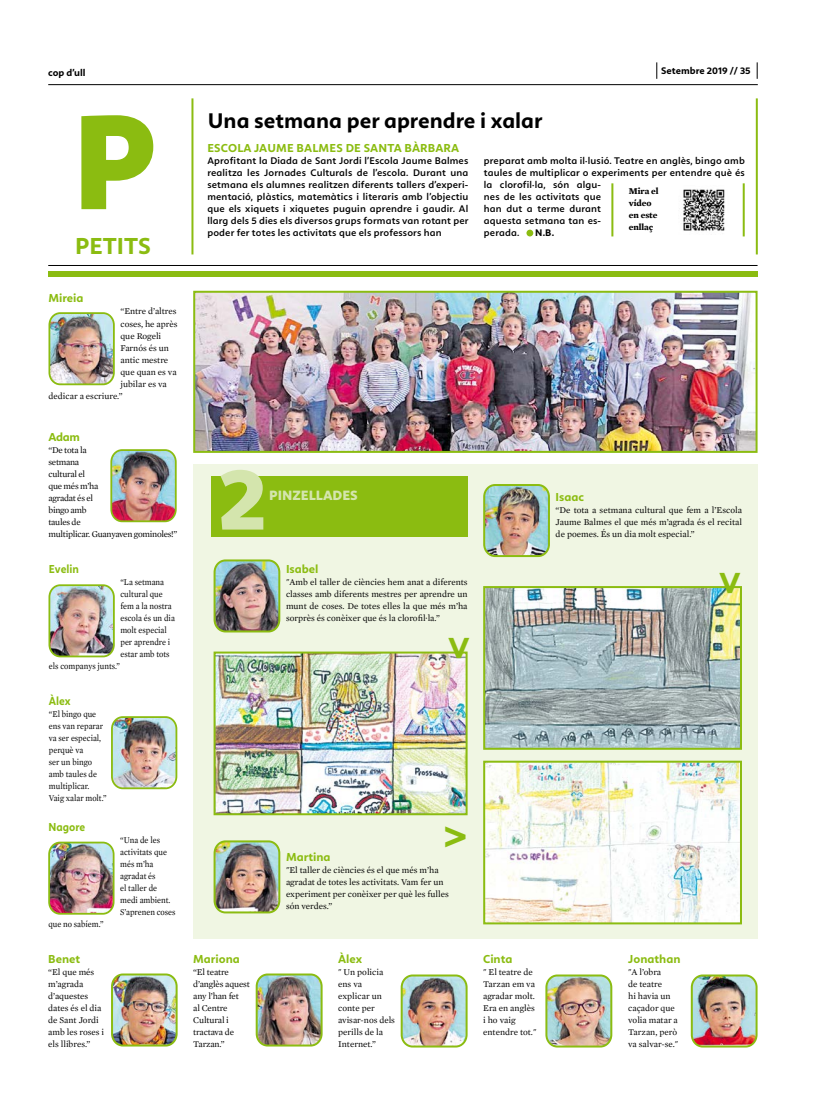
<style>
.page{position:relative;width:820px;height:1106px;background:#fff}
.page>*{position:absolute;margin:0;border:0;box-sizing:border-box;transform-origin:0 0}
.t1{font:800 140px "Calima";color:#8bbc11}
.t2{font:800 91px "Calima";color:#d4e5ad}
.t3{font:900 40px "Frutiger LT Std";color:#8bbc11}
.t4{font:700 24px "Calima";color:#8bbc11}
.t5{font:700 22px "Calima";color:#000}
.t6{font:800 14px "Calima";color:#d4e5ad}
.t7{font:700 12px "Calima";color:#8bbc11}
.t8{font:700 12px "Calima";color:#8bbc11;scale:.91 1}
.t9{font:600 10px/12px "Calima";letter-spacing:.015em;color:#000;text-align:justify}
.t10{font:700 10px "Calima";color:#000}
.t11{font:9px/12px "Mercury Text G1";color:#000}
.t12{font:9px/12px "Mercury Text G1";color:#000;scale:.91 1}
.t13{font:9px/12px "Mercury Text G1";letter-spacing:-.03em;color:#000}
.t14{font:700 9px/12px "Mercury Text G1";color:#000}
</style>
<div class="page">
<hr style="left:48px;top:84px;width:709px;height:1px;background:#000">
<svg style="left:656px;top:62px;width:1px;height:17px"></svg>
<svg style="left:756px;top:62px;width:1px;height:17px"></svg>
<div style="left:193px;top:464px;width:564px;height:474px;background:#f0f6e3"></div>
<div style="left:211px;top:476px;width:256px;height:60px;background:#8bbc11"></div>
<div style="left:526px;top:230px;width:7px;height:6px;background:#8bbc11;border-radius:50%"></div>
<img style="left:51px;top:315px;width:61px;height:69px">
<div style="left:48px;top:312px;width:67px;height:73px;border:2px solid #8bbc11;border-radius:11px"></div>
<img style="left:113px;top:452px;width:61px;height:69px">
<div style="left:110px;top:449px;width:67px;height:73px;border:2px solid #8bbc11;border-radius:11px"></div>
<img style="left:112px;top:717px;width:64px;height:71px">
<div style="left:111px;top:716px;width:66px;height:73px;border:2px solid #8bbc11;border-radius:11px"></div>
<img style="left:51px;top:587px;width:61px;height:69px">
<div style="left:48px;top:584px;width:67px;height:73px;border:2px solid #8bbc11;border-radius:11px"></div>
<img style="left:693px;top:977px;width:63px;height:69px">
<div style="left:690px;top:974px;width:67px;height:73px;border:2px solid #8bbc11;border-radius:11px"></div>
<img style="left:216px;top:562px;width:63px;height:69px">
<div style="left:213px;top:559px;width:67px;height:73px;border:2px solid #8bbc11;border-radius:11px"></div>
<img style="left:548px;top:977px;width:63px;height:69px">
<div style="left:545px;top:974px;width:67px;height:73px;border:2px solid #8bbc11;border-radius:11px"></div>
<img style="left:486px;top:485px;width:62px;height:71px">
<div style="left:483px;top:484px;width:66px;height:73px;border:2px solid #8bbc11;border-radius:11px"></div>
<img style="left:403px;top:977px;width:63px;height:69px">
<div style="left:400px;top:974px;width:67px;height:73px;border:2px solid #8bbc11;border-radius:11px"></div>
<img style="left:112px;top:976px;width:64px;height:69px">
<div style="left:111px;top:973px;width:66px;height:73px;border:2px solid #8bbc11;border-radius:11px"></div>
<img style="left:49px;top:844px;width:65px;height:69px">
<div style="left:48px;top:841px;width:66px;height:73px;border:2px solid #8bbc11;border-radius:11px"></div>
<img style="left:216px;top:843px;width:63px;height:69px">
<div style="left:213px;top:840px;width:67px;height:73px;border:2px solid #8bbc11;border-radius:11px"></div>
<img style="left:258px;top:976px;width:63px;height:69px">
<div style="left:255px;top:973px;width:67px;height:73px;border:2px solid #8bbc11;border-radius:11px"></div>
<img style="left:196px;top:294px;width:558px;height:156px">
<div style="left:193px;top:291px;width:564px;height:162px;border:2px solid #8bbc11"></div>
<img style="left:216px;top:654px;width:248px;height:158px">
<div style="left:213px;top:651px;width:254px;height:164px;border:2px solid #8bbc11"></div>
<img style="left:486px;top:589px;width:252px;height:157px">
<div style="left:483px;top:586px;width:258px;height:163px;border:2px solid #8bbc11"></div>
<img style="left:486px;top:763px;width:252px;height:158px">
<div style="left:483px;top:760px;width:258px;height:164px;border:2px solid #8bbc11"></div>
<img style="left:683px;top:189px;width:42px;height:42px">
<hr style="left:611px;top:183px;width:2px;height:53px;background:#8bbc11">
<hr style="left:742px;top:183px;width:2px;height:53px;background:#8bbc11">
<div style="left:48px;top:271px;width:709px;height:6px;background:#8bbc11"></div>
<hr style="left:48px;top:265px;width:709px;height:1px;background:#000">
<hr style="left:191px;top:98px;width:2px;height:156px;background:#8bbc11">
<hr style="left:755px;top:98px;width:2px;height:156px;background:#8bbc11">
<p class="t10" style="left:48px;top:67px;width:39px">cop d’ull</p>
<p class="t10" style="left:661px;top:65px;width:91px">Setembre 2019 // 35</p>
<h1 class="t1" style="left:72px;top:83px;width:87px">P</h1>
<h3 class="t4" style="left:75px;top:233px;width:77px">PETITS</h3>
<h3 class="t7" style="left:48px;top:292px;width:37px">Mireia</h3>
<p class="t11" style="left:120px;top:305px;width:58px">“Entre d’altres</p>
<p class="t11" style="left:120px;top:317px;width:59px">coses, he après</p>
<p class="t11" style="left:120px;top:329px;width:42px">que Rogeli</p>
<p class="t11" style="left:120px;top:341px;width:50px">Farnós és un</p>
<p class="t11" style="left:120px;top:353px;width:49px">antic mestre</p>
<p class="t11" style="left:120px;top:365px;width:58px">que quan es va</p>
<p class="t11" style="left:120px;top:377px;width:48px">jubilar es va</p>
<p class="t11" style="left:48px;top:389px;width:76px">dedicar a escriure.”</p>
<h3 class="t7" style="left:48px;top:430px;width:33px">Adam</h3>
<p class="t13" style="left:48px;top:443px;width:130px">“De tota la<br>setmana<br>cultural el<br>que més m’ha<br>agradat és el<br>bingo amb<br>taules de<br>multiplicar. Guanyaven gominoles!”</p>
<h3 class="t8" style="left:49px;top:562px;width:34px">Evelin</h3>
<p class="t12" style="left:120px;top:575px;width:61px">“La setmana cultural que fem a la nostra escola és un dia molt especial per aprendre i estar amb tots</p>
<p class="t12" style="left:49px;top:659px;width:80px">els companys junts.”</p>
<h3 class="t8" style="left:49px;top:694px;width:25px">Àlex</h3>
<p class="t12" style="left:49px;top:707px;width:65px">“El bingo que ens van reparar va ser especial, perquè va<br>ser un bingo amb taules de multiplicar.<br>Vaig xalar molt.”</p>
<h3 class="t8" style="left:48px;top:820px;width:42px">Nagore</h3>
<p class="t12" style="left:48px;top:917px;width:62px">que no sabíem.”</p>
<h3 class="t7" style="left:48px;top:952px;width:33px">Benet</h3>
<p class="t11" style="left:48px;top:965px;width:57px">“El que més m’agrada d’aquestes dates és el dia de Sant Jordi amb les roses i els llibres.”</p>
<p class="t12" style="left:120px;top:833px;width:62px">“Una de les activitats que més m’ha agradat és<br>el taller de medi ambient.<br>S’aprenen coses</p>
<h3 class="t5" style="left:208px;top:109px;width:336px">Una setmana per aprendre i xalar</h3>
<h3 class="t7" style="left:207px;top:142px;width:253px">ESCOLA JAUME BALMES DE SANTA BÀRBARA</h3>
<p class="t9" style="left:207px;top:155px;width:262px">Aprofitant la Diada de Sant Jordi l’Escola Jaume Balmes realitza les Jornades Culturals de l’escola. Durant una setmana els alumnes realitzen diferents tallers d’experi&shy;mentació, plàstics, matemàtics i literaris amb l’objectiu que els xiquets i xiquetes puguin aprendre i gaudir. Al llarg dels 5 dies els diversos grups formats van rotant per poder fer totes les activitats que els professors han</p>
<p class="t9" style="left:483px;top:155px;width:262px;text-align:left">preparat amb molta il·lusió. Teatre en anglès, bingo amb taules de multiplicar o experiments per entendre què és la clorofil·la, són algu-<br>nes de les activitats que<br>han dut a terme durant<br>aquesta setmana tan es-<br>perada.</p>
<p class="t14" style="left:628px;top:185px;width:31px">Mira el vídeo en este enllaç</p>
<p class="t10" style="left:535px;top:227px;width:20px">N.B.</p>
<h2 class="t2" style="left:218px;top:447px;width:50px">2</h2>
<h3 class="t6" style="left:269px;top:488px;width:90px">PINZELLADES</h3>
<h3 class="t7" style="left:286px;top:562px;width:34px">Isabel</h3>
<p class="t11" style="left:286px;top:575px;width:183px;text-align:justify">"Amb el taller de ciències hem anat a diferents classes amb diferents mestres per aprendre un munt de coses. De totes elles la que més m’ha sorprès és conèixer que és la clorofil·la.”</p>
<h3 class="t3" style="left:486px;top:635px;width:25px;rotate:90deg">&gt;</h3>
<h3 class="t7" style="left:555px;top:490px;width:30px">Isaac</h3>
<p class="t11" style="left:555px;top:503px;width:188px;text-align:justify">“De tota a setmana cultural que fem a l’Escola Jaume Balmes el que més m’agrada és el recital de poemes. És un dia molt especial.”</p>
<h3 class="t3" style="left:757px;top:571px;width:25px;rotate:90deg">&gt;</h3>
<h3 class="t7" style="left:193px;top:952px;width:48px">Mariona</h3>
<p class="t11" style="left:193px;top:965px;width:58px">“El teatre d’anglès aquest any l’han fet<br>al Centre<br>Cultural i tractava de<br>Tarzan.”</p>
<h3 class="t3" style="left:443px;top:809px;width:25px">&gt;</h3>
<h3 class="t7" style="left:286px;top:850px;width:46px">Martina</h3>
<p class="t11" style="left:286px;top:863px;width:164px">"El taller de ciències és el que més m’ha agradat de totes les activitats. Vam fer un experiment per conèixer per què les fulles són verdes.”</p>
<h3 class="t7" style="left:338px;top:952px;width:25px">Àlex</h3>
<p class="t11" style="left:338px;top:965px;width:58px">" Un policia ens va explicar un conte per avisar-nos dels perills de la<br>Internet.”</p>
<h3 class="t7" style="left:483px;top:952px;width:31px">Cinta</h3>
<p class="t11" style="left:483px;top:965px;width:55px">" El teatre de<br>Tarzan em va agradar molt.<br>Era en anglès i ho vaig entendre tot."</p>
<h3 class="t7" style="left:628px;top:952px;width:54px">Jonathan</h3>
<p class="t11" style="left:628px;top:965px;width:51px">"A l’obra<br>de teatre<br>hi havia un caçador que volia matar a<br>Tarzan, però va salvar-se."</p>
</div>
